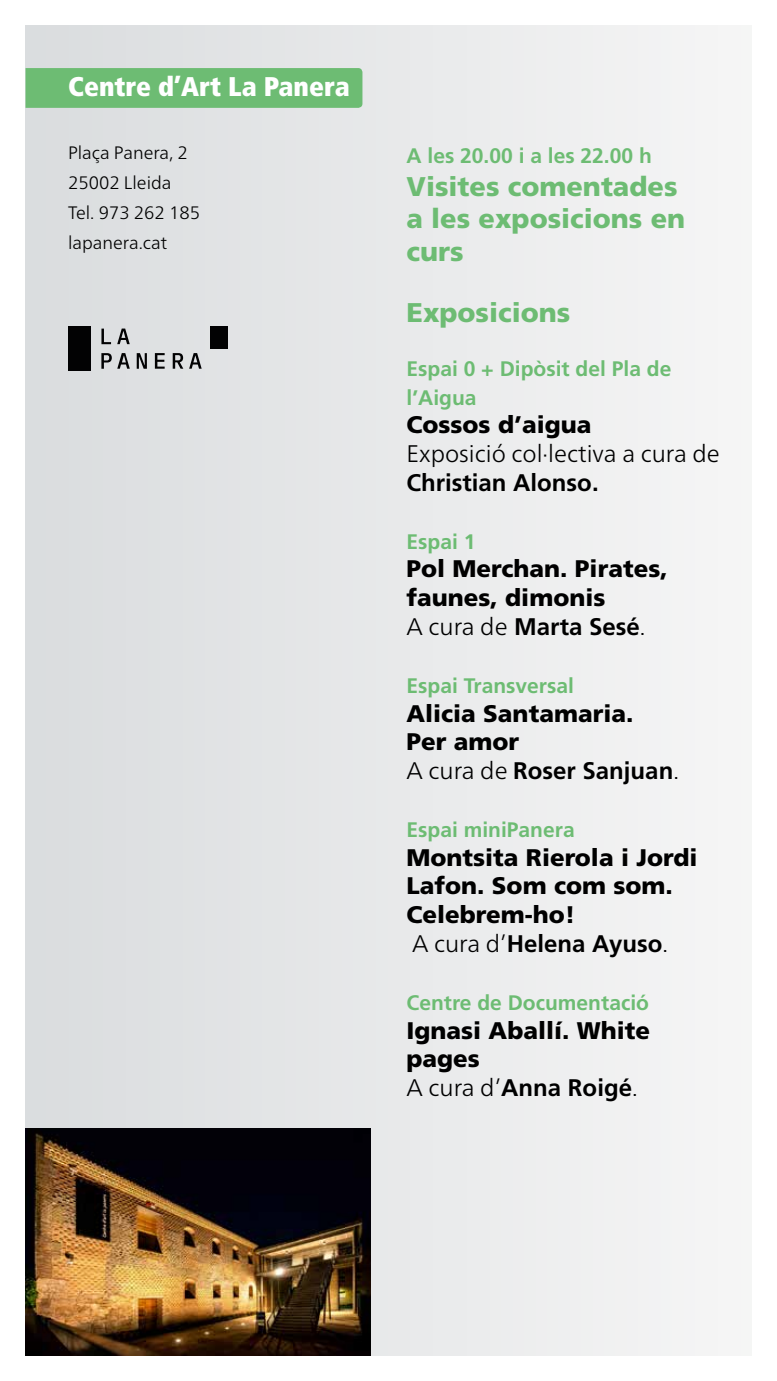
<style>
.page{position:relative;width:777px;height:1381px;background:#fff}
.page>*{position:absolute;margin:0;border:0;box-sizing:border-box;transform-origin:0 0}
.t1{font:900 27px/32.4px "Frutiger LT Std";color:#6dbc73}
.t2{font:900 condensed 27px "Frutiger LT Std";color:#fff}
.t3{font:900 24px/28.8px "Frutiger LT Std";color:#000}
.t4{font:300 24px "Frutiger Neue LTCYR";color:#000}
.t5{font:700 24px "Frutiger LT Std";color:#000}
.t6{font:700 21px/28.8px "Frutiger LT Std";color:#6dbc73}
.t7{font:300 18px/30px "Frutiger Neue LTCYR";color:#000}
.s1{font-family:"Frutiger Neue LTCYR";font-weight:300}
.s2{font-weight:700}
</style>
<div class="page">
<div style="left:26px;top:26px;width:725px;height:1329px;background:linear-gradient(to right,#d9dcde,#f6f6f6)"></div>
<img style="left:26px;top:1128px;width:344px;height:227px">
<div style="left:26px;top:68px;width:336px;height:40px;background:#6dbc73"></div>
<div style="left:68px;top:326px;width:22px;height:45px;background:#020203"></div>
<svg style="left:101px;top:328px;width:10px;height:16px"></svg>
<svg style="left:117px;top:328px;width:13px;height:16px"></svg>
<svg style="left:101px;top:353px;width:29px;height:16px"></svg>
<svg style="left:137px;top:353px;width:10px;height:16px"></svg>
<svg style="left:155px;top:353px;width:10px;height:15px"></svg>
<svg style="left:173px;top:353px;width:10px;height:15px"></svg>
<svg style="left:189px;top:353px;width:13px;height:15px"></svg>
<div style="left:210px;top:326px;width:18px;height:22px;background:#020203"></div>
<p class="t2" style="left:68px;top:70px;width:283px">Centre d’Art La Panera</p>
<p class="t7" style="left:68px;top:137px;width:133px">Plaça Panera, 2<br>25002 Lleida<br>Tel. 973 262 185 lapanera.cat</p>
<p class="t6" style="left:406px;top:142px;width:247px">A les 20.00 i a les 22.00 h</p>
<p class="t1" style="left:406px;top:170px;width:280px">Visites comentades a les exposicions en curs</p>
<p class="t1" style="left:406px;top:296px;width:165px">Exposicions</p>
<p class="t6" style="left:406px;top:354px;width:266px">Espai 0 + Dipòsit del Pla de l’Aigua</p>
<p class="t3" style="left:406px;top:410px;width:186px">Cossos d’aigua</p>
<p class="t4" style="left:406px;top:439px;width:315px">Exposició col·lectiva a cura de</p>
<p class="t5" style="left:406px;top:468px;width:193px">Christian Alonso.</p>
<p class="t6" style="left:406px;top:527px;width:70px">Espai 1</p>
<p class="t3" style="left:406px;top:554px;width:262px">Pol Merchan. Pirates, faunes, dimonis<br><span class="s1">A cura de</span> <span class="s2">Marta Sesé</span><span class="s1">.</span></p>
<p class="t6" style="left:406px;top:671px;width:169px">Espai Transversal</p>
<p class="t3" style="left:406px;top:698px;width:274px">Alicia Santamaria.<br>Per amor<br><span class="s1">A cura de</span> <span class="s2">Roser Sanjuan</span><span class="s1">.</span></p>
<p class="t6" style="left:406px;top:815px;width:170px">Espai miniPanera</p>
<p class="t3" style="left:406px;top:842px;width:292px">Montsita Rierola i Jordi<br>Lafon. Som com som.<br>Celebrem-ho!<br><span class="s1">A cura d’</span><span class="s2">Helena Ayuso</span><span class="s1">.</span></p>
<p class="t6" style="left:406px;top:988px;width:244px">Centre de Documentació</p>
<p class="t3" style="left:406px;top:1015px;width:245px">Ignasi Aballí. White pages<br><span class="s1">A cura d’</span><span class="s2">Anna Roigé</span><span class="s1">.</span></p>
</div>
